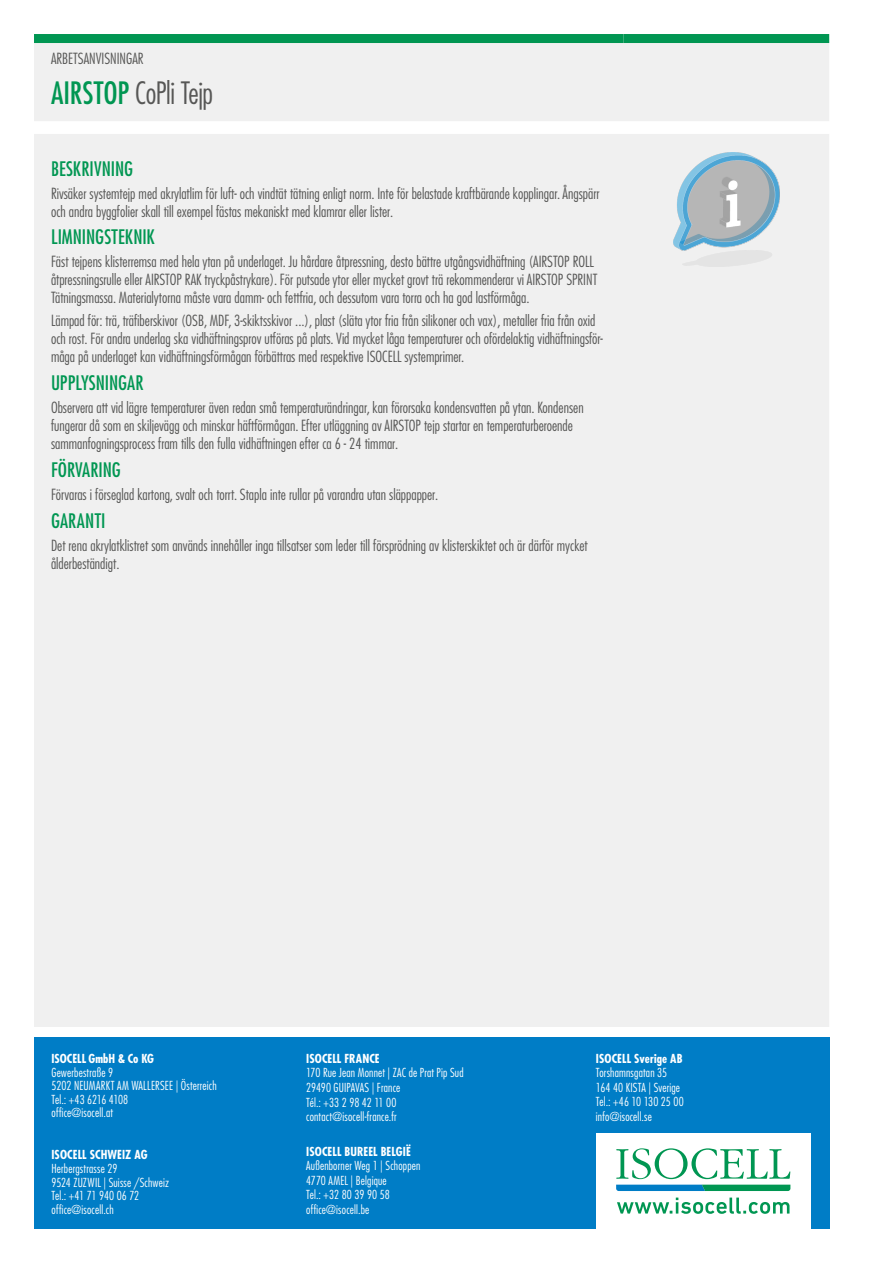
<style>
.page{position:relative;width:893px;height:1263px;background:#fff}
.page>*{position:absolute;margin:0;border:0;box-sizing:border-box;transform-origin:0 0}
.t1{font:300 condensed 30px "Futura LT Pro";letter-spacing:-.015em;color:#575756}
.t2{font:500 condensed 19.5px "Futura LT Pro";color:#009652}
.t3{font:300 condensed 15px/18px "Futura LT Pro";color:#575756}
.t4{font:300 condensed 12.15px/14.5px "Futura LT Pro";letter-spacing:.015em;color:#fff}
.t5{font:700 condensed 12.15px "Futura LT Pro";letter-spacing:.005em;color:#fff}
.s1{font-weight:500;color:#009652}
</style>
<div class="page">
<div style="left:34px;top:1038px;width:795px;height:191px;background:#007dc6"></div>
<div style="left:596px;top:1133px;width:215px;height:96px;background:#fff"></div>
<svg style="left:616px;top:1148px;width:174px;height:43px"></svg>
<svg style="left:617px;top:1197px;width:172px;height:17px"></svg>
<div style="left:34px;top:43px;width:795px;height:984px;background:#f0f0f0"></div>
<div style="left:34px;top:34px;width:589px;height:9px;background:#009652"></div>
<div style="left:623px;top:34px;width:206px;height:9px;background:#009652"></div>
<img style="left:674px;top:153px;width:105px;height:113px">
<p class="t3" style="left:51px;top:49px;width:94px">ARBETSANVISNINGAR</p>
<h1 class="t1" style="left:51px;top:74px;width:164px"><span class="s1">AIRSTOP</span> CoPli Tejp</h1>
<h2 class="t2" style="left:51px;top:155px;width:84px">BESKRIVNING</h2>
<p class="t3" style="left:51px;top:184px;width:550px">Rivsäker systemtejp med akrylatlim för luft- och vindtät tätning enligt norm. Inte för belastade kraftbärande kopplingar. Ångspärr och andra byggfolier skall till exempel fästas mekaniskt med klamrar eller lister.</p>
<h2 class="t2" style="left:51px;top:224px;width:105px">LIMNINGSTEKNIK</h2>
<p class="t3" style="left:51px;top:253px;width:548px">Fäst tejpens klisterremsa med hela ytan på underlaget. Ju hårdare åtpressning, desto bättre utgångsvidhäftning (AIRSTOP ROLL åtpressningsrulle eller AIRSTOP RAK tryckpåstrykare). För putsade ytor eller mycket grovt trä rekommenderar vi AIRSTOP SPRINT<br>Tätningsmassa. Materialytorna måste vara damm- och fettfria, och dessutom vara torra och ha god lastförmåga.</p>
<p class="t3" style="left:51px;top:312px;width:553px">Lämpad för: trä, träfiberskivor (OSB, MDF, 3-skiktsskivor ...), plast (släta ytor fria från silikoner och vax), metaller fria från oxid och rost. För andra underlag ska vidhäftningsprov utföras på plats. Vid mycket låga temperaturer och ofördelaktig vidhäftningsför&shy;måga på underlaget kan vidhäftningsförmågan förbättras med respektive ISOCELL systemprimer.</p>
<h2 class="t2" style="left:51px;top:369px;width:94px">UPPLYSNINGAR</h2>
<p class="t3" style="left:51px;top:399px;width:534px">Observera att vid lägre temperaturer även redan små temperaturändringar, kan förorsaka kondensvatten på ytan. Kondensen fungerar då som en skiljevägg och minskar häftförmågan. Efter utläggning av AIRSTOP tejp startar en temperaturberoende sammanfogningsprocess fram tills den fulla vidhäftningen efter ca 6 - 24 timmar.</p>
<h2 class="t2" style="left:51px;top:456px;width:71px">FÖRVARING</h2>
<p class="t3" style="left:51px;top:485px;width:389px">Förvaras i förseglad kartong, svalt och torrt. Stapla inte rullar på varandra utan släppapper.</p>
<h2 class="t2" style="left:51px;top:507px;width:56px">GARANTI</h2>
<p class="t3" style="left:51px;top:536px;width:538px">Det rena akrylatklistret som används innehåller inga tillsatser som leder till försprödning av klisterskiktet och är därför mycket ålderbeständigt.</p>
<p class="t5" style="left:52px;top:1050px;width:104px">ISOCELL GmbH &amp; Co KG</p>
<p class="t4" style="left:52px;top:1065px;width:167px;line-height:13.6px">Gewerbestraße 9<br>5202 NEUMARKT AM WALLERSEE | Österreich<br>Tel.: +43 6216 4108<br>office@isocell.at</p>
<p class="t5" style="left:52px;top:1147px;width:98px">ISOCELL SCHWEIZ AG</p>
<p class="t4" style="left:52px;top:1162px;width:119px;line-height:13.6px">Herbergstrasse 29<br>9524 ZUZWIL | Suisse /Schweiz<br>Tel.: +41 71 940 06 72 office@isocell.ch</p>
<p class="t5" style="left:306px;top:1050px;width:75px">ISOCELL FRANCE</p>
<p class="t4" style="left:306px;top:1065px;width:159px">170 Rue Jean Monnet | ZAC de Prat Pip Sud<br>29490 GUIPAVAS | France<br>Tél.: +33 2 98 42 11 00 contact@isocell-france.fr</p>
<p class="t5" style="left:306px;top:1143px;width:106px">ISOCELL BUREEL BELGIË</p>
<p class="t4" style="left:306px;top:1158px;width:116px">Außenborner Weg 1 | Schoppen<br>4770 AMEL | Belgique<br>Tel.: +32 80 39 90 58 office@isocell.be</p>
<p class="t5" style="left:596px;top:1050px;width:88px">ISOCELL Sverige AB</p>
<p class="t4" style="left:596px;top:1065px;width:89px">Torshamnsgatan 35<br>164 40 KISTA | Sverige<br>Tel.: +46 10 130 25 00 info@isocell.se</p>
</div>
